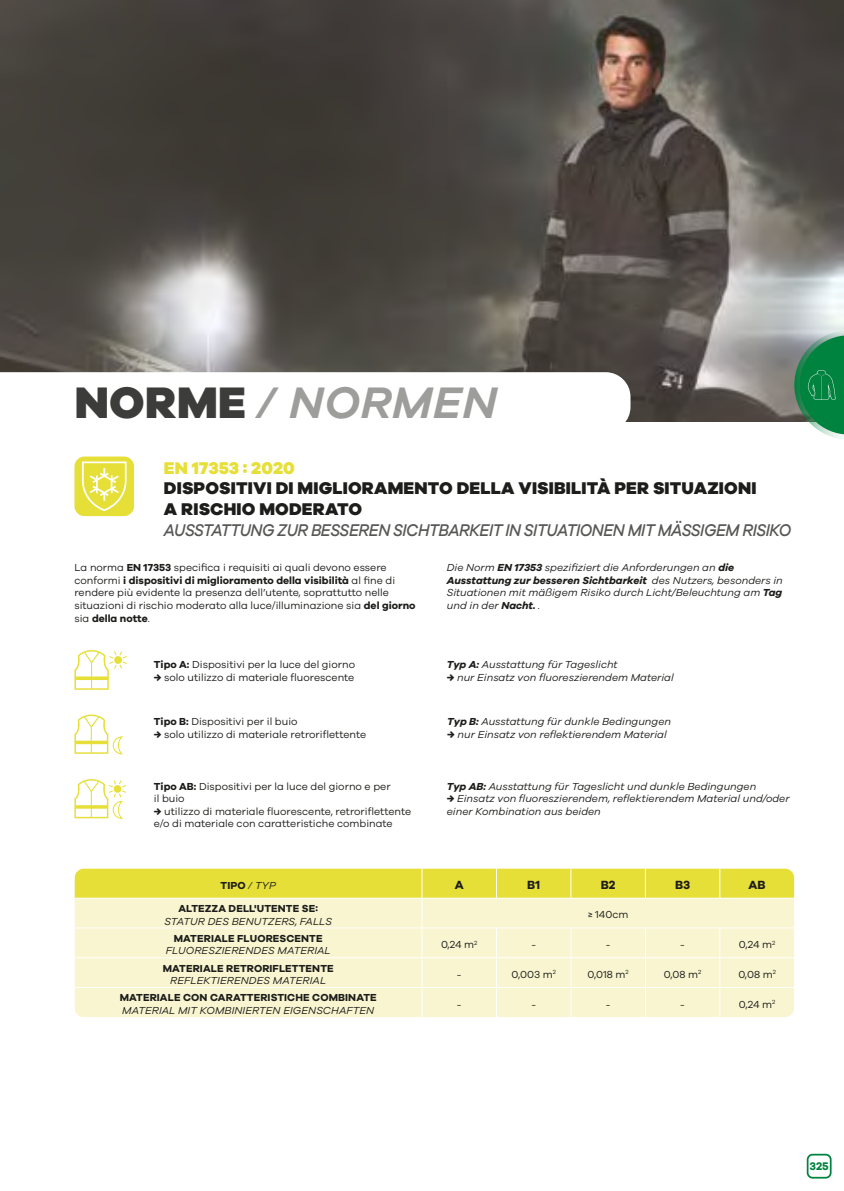
<style>
.page{position:relative;width:844px;height:1191px;background:#fff}
.page>*{position:absolute;margin:0;border:0;box-sizing:border-box;transform-origin:0 0}
.t1{font:italic 600 45.5px "Galano Grotesque";letter-spacing:.01em;color:#9d9d9c}
.t2{font:800 17.5px/21px "Galano Grotesque";letter-spacing:.01em;color:#1d1d1b}
.t3{font:italic 500 17.5px "Galano Grotesque";letter-spacing:-.03em;color:#575756;scale:.9 1}
.t4{font:800 17.5px "Galano Grotesque";color:#e6df38}
.t5{font:700 12.25px "Galano Grotesque";letter-spacing:.005em;color:#1d1d1b}
.t6{font:700 11.38px "Galano Grotesque";color:#00833e}
.t7{font:10.5px/12.6px "Galano Grotesque";color:#1d1d1b}
.t8{font:italic 10.5px/12.6px "Galano Grotesque";color:#1d1d1b}
.t9{font:700 10.5px "Galano Grotesque";letter-spacing:.01em;color:#1d1d1b}
.s1{font-weight:800;font-style:normal;color:#3c3c3b}
.s2{font-weight:700}
.s3{font-weight:400;font-style:italic}
</style>
<div class="page">
<img style="left:0;top:0;width:843px;height:422px">
<svg style="left:0;top:372px;width:630px;height:50px"></svg>
<div style="left:74px;top:456px;width:60px;height:60px;background:#e6df38;border-radius:10px"></div>
<svg style="left:82px;top:461px;width:45px;height:50px"></svg>
<svg style="left:74px;top:650px;width:53px;height:40px"></svg>
<svg style="left:74px;top:714px;width:49px;height:41px"></svg>
<svg style="left:74px;top:779px;width:52px;height:40px"></svg>
<svg style="left:74px;top:868px;width:720px;height:149px;background:#f4f1b4"></svg>
<div style="left:805px;top:1152px;width:27px;height:27px;border:4px solid #fff;border-radius:5px"></div>
<div style="left:806px;top:1153px;width:25px;height:25px;border:2px solid #00833e;border-radius:5px"></div>
<svg style="left:794px;top:330px;width:49px;height:109px;background:#40986a"></svg>
<h1 class="t1" style="left:75px;top:375px;width:424px"><span class="s1">NORME</span> / NORMEN</h1>
<h2 class="t4" style="left:164px;top:457px;width:132px">EN 17353 : 2020</h2>
<h2 class="t2" style="left:164px;top:477px;width:594px">DISPOSITIVI DI MIGLIORAMENTO DELLA VISIBILITÀ PER SITUAZIONI<br>A RISCHIO MODERATO</h2>
<h2 class="t3" style="left:164px;top:519px;width:698px">AUSSTATTUNG ZUR BESSEREN SICHTBARKEIT IN SITUATIONEN MIT MÄSSIGEM RISIKO</h2>
<p class="t7" style="left:74px;top:561px;width:342px">La norma <span class="s2">EN 17353</span> specifica i requisiti ai quali devono essere conformi <span class="s2">i dispositivi di miglioramento della visibilità</span> al fine di rendere più evidente la presenza dell’utente, soprattutto nelle situazioni di rischio moderato alla luce/illuminazione sia <span class="s2">del giorno </span>sia <span class="s2">della notte</span>.</p>
<p class="t8" style="left:446px;top:561px;width:337px">Die Norm <span class="s2">EN 17353</span> spezifiziert die Anforderungen an <span class="s2">die Ausstattung zur besseren Sichtbarkeit</span> des Nutzers, besonders in Situationen mit mäßigem Risiko durch Licht/Beleuchtung am <span class="s2">Tag </span>und in der <span class="s2">Nacht.</span> .</p>
<p class="t7" style="left:154px;top:658px;width:203px"><span class="s2">Tipo A:</span> Dispositivi per la luce del giorno</p>
<p class="t7" style="left:154px;top:670px;width:202px"><span class="s2">→</span> solo utilizzo di materiale fluorescente</p>
<p class="t8" style="left:446px;top:658px;width:172px"><span class="s2">Typ A:</span> Ausstattung für Tageslicht</p>
<p class="t8" style="left:446px;top:670px;width:228px"><span class="s2">→</span> nur Einsatz von fluoreszierendem Material</p>
<p class="t7" style="left:154px;top:715px;width:145px"><span class="s2">Tipo B:</span> Dispositivi per il buio</p>
<p class="t7" style="left:154px;top:727px;width:214px"><span class="s2">→</span> solo utilizzo di materiale retroriflettente</p>
<p class="t7" style="left:154px;top:779px;width:238px"><span class="s2">Tipo AB:</span> Dispositivi per la luce del giorno e per il buio</p>
<p class="t7" style="left:154px;top:804px;width:259px"><span class="s2">→</span> utilizzo di materiale fluorescente, retroriflettente e/o di materiale con caratteristiche combinate</p>
<p class="t8" style="left:447px;top:715px;width:225px"><span class="s2">Typ B:</span> Ausstattung für dunkle Bedingungen</p>
<p class="t8" style="left:447px;top:727px;width:221px"><span class="s2">→</span> nur Einsatz von reflektierendem Material</p>
<p class="t8" style="left:446px;top:779px;width:311px"><span class="s2">Typ AB:</span> Ausstattung für Tageslicht und dunkle Bedingungen</p>
<p class="t8" style="left:446px;top:792px;width:344px"><span class="s2">→</span> Einsatz von fluoreszierendem, reflektierendem Material und/oder einer Kombination aus beiden</p>
<p class="t9" style="left:220px;top:878px;width:57px">TIPO <span class="s3">/ TYP</span></p>
<p class="t5" style="left:454px;top:877px;width:10px">A</p>
<p class="t5" style="left:527px;top:877px;width:14px">B1</p>
<p class="t5" style="left:600px;top:877px;width:16px">B2</p>
<p class="t5" style="left:675px;top:877px;width:17px">B3</p>
<p class="t5" style="left:748px;top:877px;width:19px">AB</p>
<p class="t9" style="left:178px;top:902px;width:141px">ALTEZZA DELL'UTENTE SE:</p>
<p class="t8" style="left:164px;top:914px;width:169px">STATUR DES BENUTZERS, FALLS</p>
<p class="t7" style="left:588px;top:908px;width:42px">≥ 140cm</p>
<p class="t9" style="left:174px;top:931px;width:150px">MATERIALE FLUORESCENTE</p>
<p class="t8" style="left:166px;top:944px;width:166px">FLUORESZIERENDES MATERIAL</p>
<p class="t7" style="left:441px;top:938px;width:38px">0,24 m<sup>2</sup></p>
<p class="t7" style="left:531px;top:938px;width:6px">-</p>
<p class="t7" style="left:605px;top:938px;width:6px">-</p>
<p class="t7" style="left:680px;top:938px;width:6px">-</p>
<p class="t7" style="left:738px;top:938px;width:38px">0,24 m<sup>2</sup></p>
<p class="t9" style="left:163px;top:961px;width:172px">MATERIALE RETRORIFLETTENTE</p>
<p class="t8" style="left:170px;top:974px;width:157px">REFLEKTIERENDES MATERIAL</p>
<p class="t7" style="left:457px;top:967px;width:6px">-</p>
<p class="t7" style="left:511px;top:967px;width:46px">0,003 m<sup>2</sup></p>
<p class="t7" style="left:587px;top:967px;width:43px">0,018 m<sup>2</sup></p>
<p class="t7" style="left:663px;top:967px;width:39px">0,08 m<sup>2</sup></p>
<p class="t7" style="left:738px;top:967px;width:39px">0,08 m<sup>2</sup></p>
<p class="t9" style="left:120px;top:991px;width:258px">MATERIALE CON CARATTERISTICHE COMBINATE</p>
<p class="t8" style="left:122px;top:1003px;width:253px">MATERIAL MIT KOMBINIERTEN EIGENSCHAFTEN</p>
<p class="t7" style="left:738px;top:997px;width:38px">0,24 m<sup>2</sup></p>
<p class="t6" style="left:809px;top:1159px;width:21px">325</p>
</div>
